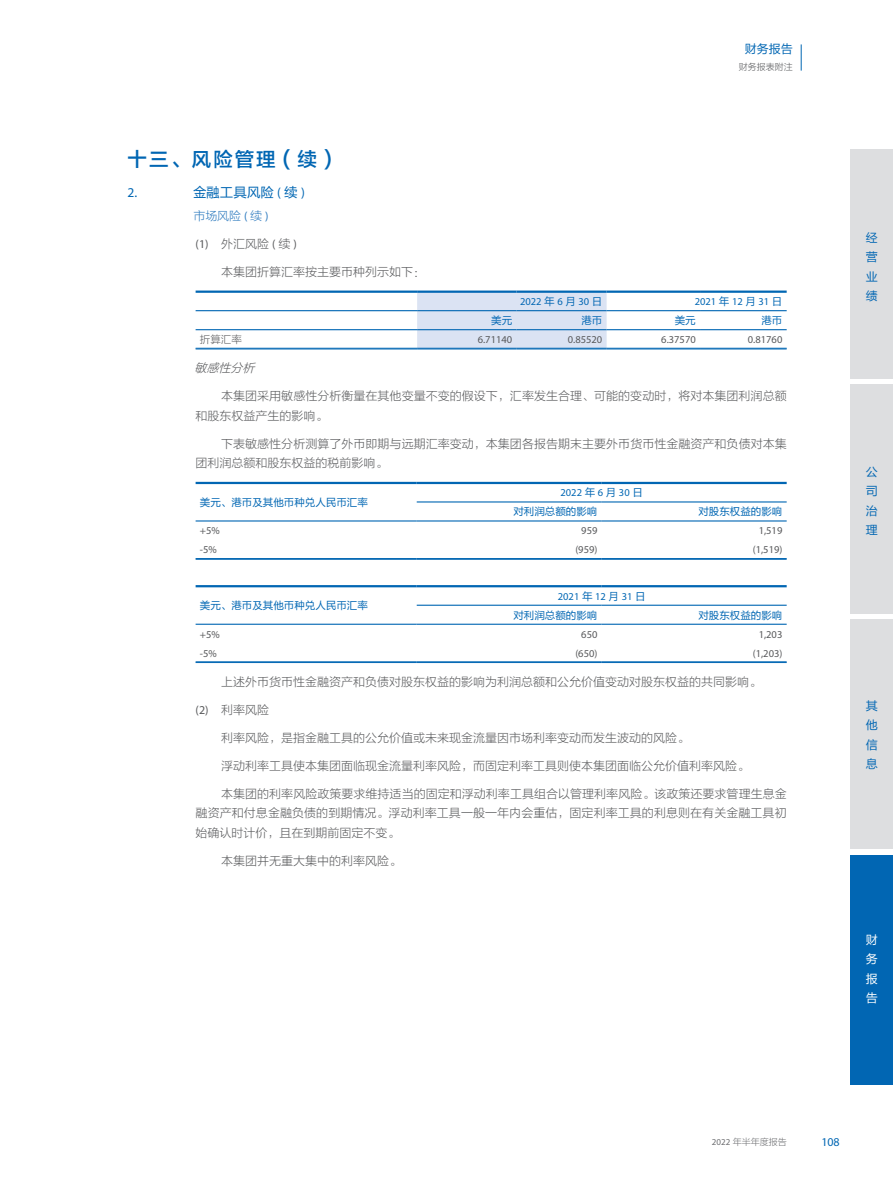
<style>
.page{position:relative;width:893px;height:1191px;background:#fff}
.page>*{position:absolute;margin:0;border:0;box-sizing:border-box;transform-origin:0 0}
.一级标题{font:19.5px "FZLTZHK GBK1 0";letter-spacing:.1em;color:#0166b3}
.二级标题{font:13.5px "FZLTHK GBK1 0";letter-spacing:.005em;color:#0166b3}
.二级标题-2{font:13.5px "Myriad Pro";color:#0166b3}
.正文{font:12px/19.5px "FZLTKHK GBK1 0";color:#57585a}
.t1{font:12px/19.5px "FZLTHK GBK1 0";color:#0166b3;text-align:justify}
._1_内文悬挂{font:12px "Myriad Pro";color:#57585a}
.正文_蓝标题{font:12px "FZLTKHK GBK1 0";color:#2b79be}
._1_内文悬挂-2{font:12px "FZLTKHK GBK1 0";color:#57585a}
.正文-2{font:italic 12px "FZLTKHK GBK1 0";color:#57585a}
.t2{font:12px/19.5px "FZLTHK GBK1 0";color:#fff;text-align:justify}
.t3{font:12px "Myriad Pro";color:#0166b3}
.表文字{font:10.5px "Myriad Pro";color:#57585a}
.表头文_右{font:10.5px "FZLTHK GBK1 0";color:#0166b3}
.表头文_右-2{font:10.5px "Myriad Pro";color:#0166b3}
.表文字-2{font:10.5px "FZLTKHK GBK1 0";color:#57585a}
.t4{font:9px "FZLTXHJW GB1 0";color:#6c6d70}
.t5{font:9px "FZLTKHK GBK1 0";color:#57585a}
.s1{font-family:"Myriad Pro"}
.s2{font-family:"FZLTKHK GBK1 0"}
.s3{font-family:"FZLTHK GBK1 0"}
</style>
<div class="page">
<svg style="left:801px;top:44px;width:1px;height:27px"></svg>
<div style="left:850px;top:149px;width:43px;height:229px;background:#dddee0"></div>
<div style="left:850px;top:384px;width:43px;height:230px;background:#dddee0"></div>
<div style="left:850px;top:619px;width:43px;height:230px;background:#dddee0"></div>
<div style="left:850px;top:855px;width:43px;height:229px;background:#0166b3"></div>
<div style="left:417px;top:293px;width:190px;height:55px;background:#dbe3f3"></div>
<hr style="left:196px;top:310px;width:221px;height:1px;background:#0166b3">
<hr style="left:417px;top:310px;width:99px;height:1px;background:#0166b3">
<hr style="left:516px;top:310px;width:91px;height:1px;background:#0166b3">
<hr style="left:607px;top:310px;width:93px;height:1px;background:#0166b3">
<hr style="left:700px;top:310px;width:87px;height:1px;background:#0166b3">
<hr style="left:196px;top:348px;width:221px;height:1px;background:#0166b3">
<hr style="left:196px;top:349px;width:221px;height:1px;background:#0166b3">
<hr style="left:417px;top:348px;width:99px;height:1px;background:#0166b3">
<hr style="left:417px;top:349px;width:99px;height:1px;background:#0166b3">
<hr style="left:516px;top:348px;width:91px;height:1px;background:#0166b3">
<hr style="left:516px;top:349px;width:91px;height:1px;background:#0166b3">
<hr style="left:607px;top:348px;width:93px;height:1px;background:#0166b3">
<hr style="left:607px;top:349px;width:93px;height:1px;background:#0166b3">
<hr style="left:700px;top:348px;width:87px;height:1px;background:#0166b3">
<hr style="left:700px;top:349px;width:87px;height:1px;background:#0166b3">
<hr style="left:196px;top:290px;width:221px;height:3px;background:#0166b3">
<hr style="left:417px;top:290px;width:99px;height:3px;background:#0166b3">
<hr style="left:516px;top:290px;width:91px;height:3px;background:#0166b3">
<hr style="left:607px;top:290px;width:93px;height:3px;background:#0166b3">
<hr style="left:700px;top:290px;width:87px;height:3px;background:#0166b3">
<hr style="left:196px;top:329px;width:221px;height:1px;background:#0166b3">
<hr style="left:417px;top:329px;width:99px;height:1px;background:#0166b3">
<hr style="left:516px;top:329px;width:91px;height:1px;background:#0166b3">
<hr style="left:607px;top:329px;width:93px;height:1px;background:#0166b3">
<hr style="left:700px;top:329px;width:87px;height:1px;background:#0166b3">
<hr style="left:417px;top:501px;width:185px;height:1px;background:#0166b3">
<hr style="left:602px;top:501px;width:185px;height:1px;background:#0166b3">
<hr style="left:417px;top:482px;width:185px;height:2px;background:#0166b3">
<hr style="left:602px;top:482px;width:185px;height:2px;background:#0166b3">
<hr style="left:417px;top:520px;width:185px;height:1px;background:#0166b3">
<hr style="left:602px;top:520px;width:185px;height:1px;background:#0166b3">
<hr style="left:196px;top:558px;width:221px;height:1px;background:#0166b3">
<hr style="left:196px;top:559px;width:221px;height:1px;background:#0166b3">
<hr style="left:417px;top:558px;width:185px;height:1px;background:#0166b3">
<hr style="left:417px;top:559px;width:185px;height:1px;background:#0166b3">
<hr style="left:602px;top:558px;width:185px;height:1px;background:#0166b3">
<hr style="left:602px;top:559px;width:185px;height:1px;background:#0166b3">
<hr style="left:196px;top:482px;width:221px;height:2px;background:#0166b3">
<hr style="left:196px;top:520px;width:221px;height:1px;background:#0166b3">
<hr style="left:417px;top:604px;width:185px;height:2px;background:#0166b3">
<hr style="left:602px;top:604px;width:185px;height:2px;background:#0166b3">
<hr style="left:417px;top:623px;width:185px;height:2px;background:#0166b3">
<hr style="left:602px;top:623px;width:185px;height:2px;background:#0166b3">
<hr style="left:417px;top:585px;width:185px;height:2px;background:#0166b3">
<hr style="left:602px;top:585px;width:185px;height:2px;background:#0166b3">
<hr style="left:196px;top:661px;width:221px;height:1px;background:#0166b3">
<hr style="left:196px;top:662px;width:221px;height:1px;background:#0166b3">
<hr style="left:417px;top:661px;width:185px;height:1px;background:#0166b3">
<hr style="left:417px;top:662px;width:185px;height:1px;background:#0166b3">
<hr style="left:602px;top:661px;width:185px;height:1px;background:#0166b3">
<hr style="left:602px;top:662px;width:185px;height:1px;background:#0166b3">
<hr style="left:196px;top:585px;width:221px;height:2px;background:#0166b3">
<hr style="left:196px;top:623px;width:221px;height:2px;background:#0166b3">
<p class="一级标题" style="left:128px;top:148px;width:206px">十三、风险管理 ( 续 )</p>
<p class="二级标题-2" style="left:128px;top:184px;width:11px">2.</p>
<p class="二级标题" style="left:193px;top:184px;width:113px">金融工具风险 <span class="s1">(</span> 续 <span class="s1">)</span></p>
<p class="正文_蓝标题" style="left:193px;top:209px;width:77px">市场风险 <span class="s1">(</span> 续 <span class="s1">)</span></p>
<p class="_1_内文悬挂" style="left:196px;top:237px;width:103px">(1) <span class="s2">外汇风险</span> ( <span class="s2">续</span> )</p>
<p class="正文" style="left:221px;top:262px;width:206px">本集团折算汇率按主要币种列示如下：</p>
<p class="t1" style="left:745px;top:39px;width:50px">财务报告</p>
<p class="t5" style="left:739px;top:61px;width:56px">财务报表附注</p>
<p class="表头文_右-2" style="left:520px;top:295px;width:84px">2022<span class="s3">年</span>6<span class="s3">月</span>30<span class="s3">日</span></p>
<p class="表头文_右-2" style="left:695px;top:295px;width:89px">2021 <span class="s3">年</span> 12 <span class="s3">月</span> 31 <span class="s3">日</span></p>
<p class="表头文_右" style="left:491px;top:314px;width:22px">美元</p>
<p class="表头文_右" style="left:581px;top:314px;width:22px">港币</p>
<p class="表头文_右" style="left:675px;top:314px;width:22px">美元</p>
<p class="表头文_右" style="left:761px;top:314px;width:23px">港币</p>
<p class="表文字-2" style="left:200px;top:333px;width:43px">折算汇率</p>
<p class="表文字" style="left:478px;top:333px;width:36px">6.71140</p>
<p class="表文字" style="left:568px;top:333px;width:36px">0.85520</p>
<p class="表文字" style="left:661px;top:333px;width:36px">6.37570</p>
<p class="表文字" style="left:748px;top:333px;width:36px">0.81760</p>
<p class="正文-2" style="left:194px;top:362px;width:65px">敏感性分析</p>
<p class="正文" style="left:196px;top:387px;width:593px;text-indent:26px">本集团采用敏感性分析衡量在其他变量不变的假设下，汇率发生合理、可能的变动时，将对本集团利润总额和股东权益产生的影响。</p>
<p class="正文" style="left:196px;top:434px;width:593px;text-indent:26px">下表敏感性分析测算了外币即期与远期汇率变动，本集团各报告期末主要外币货币性金融资产和负债对本集团利润总额和股东权益的税前影响。</p>
<p class="表头文_右" style="left:200px;top:496px;width:169px">美元、港币及其他币种兑人民币汇率</p>
<p class="表头文_右-2" style="left:560px;top:486px;width:84px">2022<span class="s3">年</span>6<span class="s3">月</span>30<span class="s3">日</span></p>
<p class="表头文_右" style="left:513px;top:506px;width:85px">对利润总额的影响</p>
<p class="表头文_右" style="left:698px;top:506px;width:86px">对股东权益的影响</p>
<p class="表文字" style="left:200px;top:524px;width:21px">+5%</p>
<p class="表文字" style="left:581px;top:524px;width:18px">959</p>
<p class="表文字" style="left:759px;top:524px;width:25px">1,519</p>
<p class="表文字" style="left:200px;top:543px;width:18px">-5%</p>
<p class="表文字" style="left:575px;top:543px;width:24px">(959)</p>
<p class="表文字" style="left:753px;top:543px;width:31px">(1,519)</p>
<p class="表头文_右" style="left:200px;top:599px;width:169px">美元、港币及其他币种兑人民币汇率</p>
<p class="表头文_右-2" style="left:558px;top:589px;width:89px">2021 <span class="s3">年</span> 12 <span class="s3">月</span> 31 <span class="s3">日</span></p>
<p class="表头文_右" style="left:513px;top:609px;width:85px">对利润总额的影响</p>
<p class="表头文_右" style="left:698px;top:609px;width:85px">对股东权益的影响</p>
<p class="表文字" style="left:200px;top:627px;width:21px">+5%</p>
<p class="表文字" style="left:581px;top:627px;width:18px">650</p>
<p class="表文字" style="left:759px;top:627px;width:25px">1,203</p>
<p class="表文字" style="left:200px;top:646px;width:18px">-5%</p>
<p class="表文字" style="left:575px;top:646px;width:24px">(650)</p>
<p class="表文字" style="left:753px;top:646px;width:31px">(1,203)</p>
<p class="正文" style="left:221px;top:672px;width:542px">上述外币货币性金融资产和负债对股东权益的影响为利润总额和公允价值变动对股东权益的共同影响。</p>
<p class="_1_内文悬挂-2" style="left:196px;top:703px;width:75px"><span class="s1">(2)</span> 利率风险</p>
<p class="正文" style="left:221px;top:728px;width:470px">利率风险，是指金融工具的公允价值或未来现金流量因市场利率变动而发生波动的风险。</p>
<p class="正文" style="left:221px;top:756px;width:530px">浮动利率工具使本集团面临现金流量利率风险，而固定利率工具则使本集团面临公允价值利率风险。</p>
<p class="正文" style="left:196px;top:784px;width:593px;text-align:justify;text-indent:26px">本集团的利率风险政策要求维持适当的固定和浮动利率工具组合以管理利率风险。该政策还要求管理生息金融资产和付息金融负债的到期情况。浮动利率工具一般一年内会重估，固定利率工具的利息则在有关金融工具初始确认时计价，且在到期前固定不变。</p>
<p class="正文" style="left:221px;top:851px;width:182px">本集团并无重大集中的利率风险。</p>
<p class="t1" style="left:866px;top:228px;width:13px">经营业绩</p>
<p class="t1" style="left:866px;top:462px;width:13px">公司治理</p>
<p class="t1" style="left:866px;top:696px;width:13px">其他信息</p>
<p class="t2" style="left:866px;top:930px;width:13px">财务报告</p>
<p class="t4" style="left:712px;top:1136px;width:76px"><span class="s1">2022</span> 年半年度报告</p>
<p class="t3" style="left:821px;top:1134px;width:20px">108</p>
</div>
